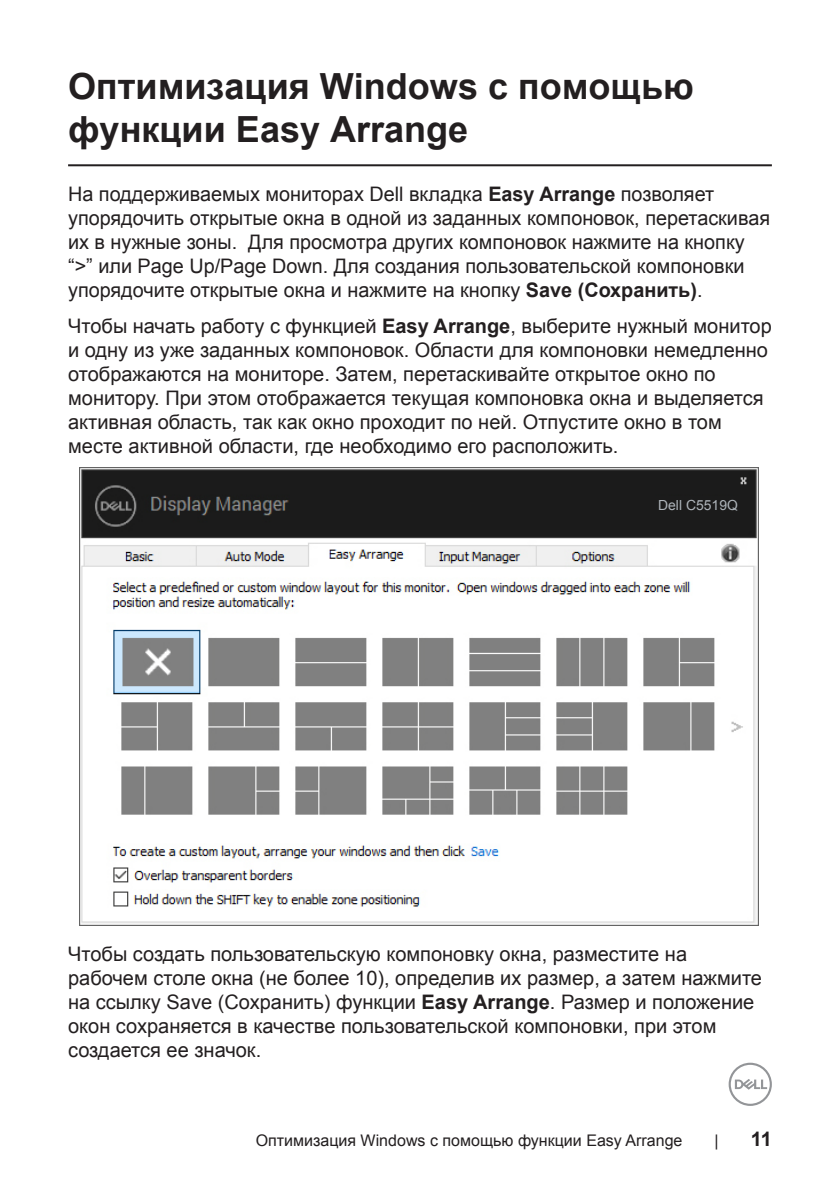
<style>
.page{position:relative;width:840px;height:1191px;background:#fff}
.page>*{position:absolute;margin:0;border:0;box-sizing:border-box;transform-origin:0 0}
.Head_1{font:700 36px/43.2px "Arial";color:#231f20}
.Paragraph{font:20px/24px "Arial";color:#231f20}
.t1{font:700 20px "Arial";color:#231f20}
.t2{font:16px "Arial";color:#231f20}
.t3{font:14px "Arial";color:#aeb4ba}
.s1{font-weight:700}
</style>
<div class="page">
<svg style="left:728px;top:1062px;width:43px;height:44px"></svg>
<hr style="left:68px;top:164px;width:703px;height:2px;background:#231f20">
<img style="left:79px;top:468px;width:679px;height:457px">
<div style="left:636px;top:496px;width:111px;height:19px;background:#1b1b1b"></div>
<p class="Head_1" style="left:68px;top:66px;width:627px">Оптимизация Windows с помощью функции Easy Arrange</p>
<p class="Paragraph" style="left:68px;top:182px;width:703px">На поддерживаемых мониторах Dell вкладка <span class="s1">Easy Arrange</span> позволяет упорядочить открытые окна в одной из заданных компоновок, перетаскивая их в нужные зоны. Для просмотра других компоновок нажмите на кнопку “&gt;” или Page Up/Page Down. Для создания пользовательской компоновки упорядочите открытые окна и нажмите на кнопку <span class="s1">Save (Сохранить)</span>.</p>
<p class="Paragraph" style="left:68px;top:314px;width:704px">Чтобы начать работу с функцией <span class="s1">Easy Arrange</span>, выберите нужный монитор и одну из уже заданных компоновок. Области для компоновки немедленно отображаются на мониторе. Затем, перетаскивайте открытое окно по монитору. При этом отображается текущая компоновка окна и выделяется активная область, так как окно проходит по ней. Отпустите окно в том месте активной области, где необходимо его расположить.</p>
<p class="t3" style="left:657px;top:495px;width:81px">Dell C5519Q</p>
<p class="Paragraph" style="left:68px;top:941px;width:695px">Чтобы создать пользовательскую компоновку окна, разместите на рабочем столе окна (не более 10), определив их размер, а затем нажмите на ссылку Save (Сохранить) функции <span class="s1">Easy Arrange</span>. Размер и положение окон сохраняется в качестве пользовательской компоновки, при этом создается ее значок.</p>
<p class="t2" style="left:255px;top:1129px;width:428px">Оптимизация Windows с помощью функции Easy Arrange</p>
<p class="t2" style="left:714px;top:1129px;width:6px">|</p>
<p class="t1" style="left:750px;top:1125px;width:23px">11</p>
</div>
